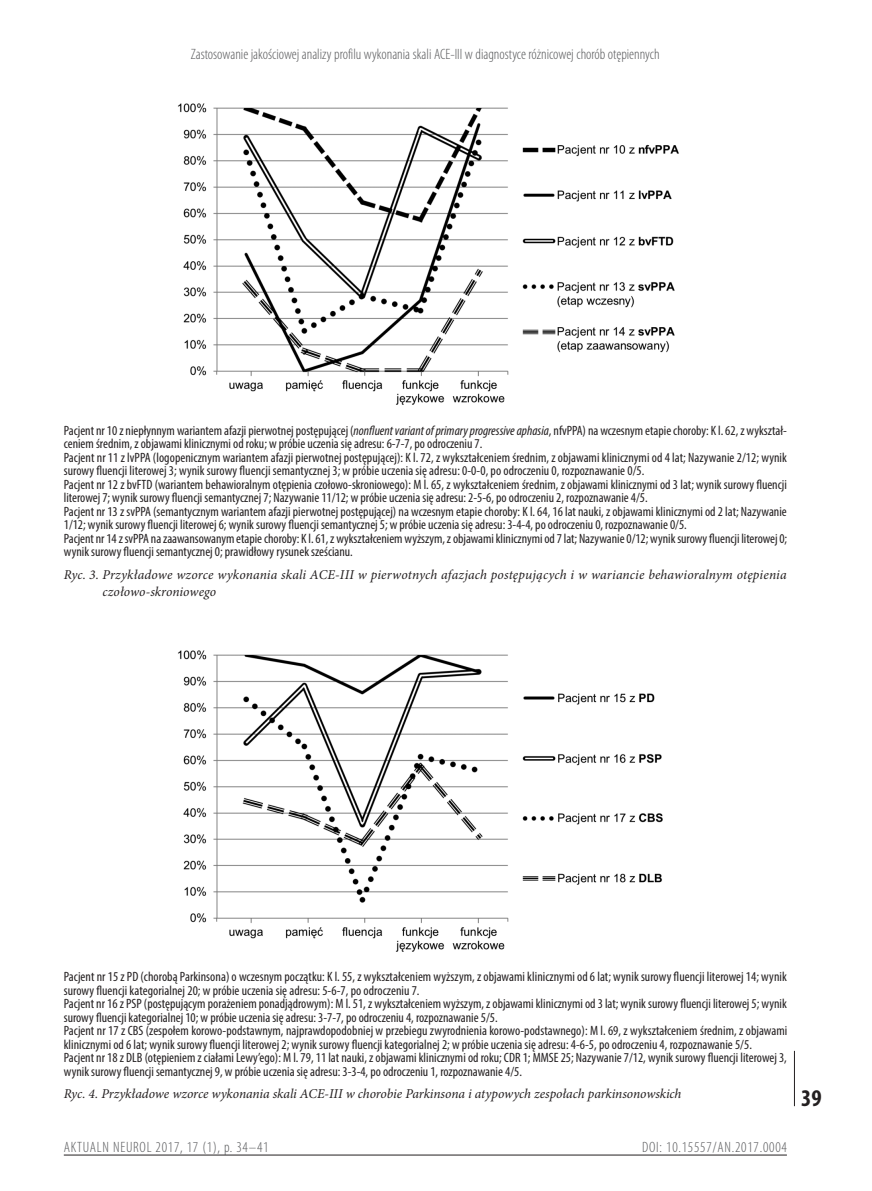
<style>
.page{position:relative;width:872px;height:1191px;background:#fff}
.page>*{position:absolute;margin:0;border:0;box-sizing:border-box;transform-origin:0 0}
.t1{font:700 condensed 24px "Myriad Pro";color:#231f20}
.t2{font:300 condensed 15px "Myriad Pro";color:#57585a}
.t3{font:300 condensed 15px "Myriad Pro";letter-spacing:.05em;color:#57585a}
.TEKST{font:condensed 13.5px/13.5px "Myriad Pro";color:#231f20}
.Podpis{font:italic 13.5px/16.5px "Minion Pro";color:#231f20}
.s1{font-style:italic}
</style>
<div class="page">
<hr style="left:794px;top:1050px;width:1px;height:56px;background:#231f20">
<hr style="left:64px;top:1154px;width:723px;height:1px;background:#231f20">
<img style="left:178px;top:103px;width:501px;height:302px">
<img style="left:178px;top:650px;width:485px;height:302px">
<p class="t2" style="left:191px;top:46px;width:470px">Zastosowanie jakościowej analizy profilu wykonania skali ACE-III w diagnostyce różnicowej chorób otępiennych</p>
<p class="TEKST" style="left:64px;top:423px;width:724px">Pacjent nr 10 z niepłynnym wariantem afazji pierwotnej postępującej (<span class="s1">nonfluent variant of primary progressive aphasia</span>, nfvPPA) na wczesnym etapie choroby: K l. 62, z wykształ&shy;ceniem średnim, z objawami klinicznymi od roku; w próbie uczenia się adresu: 6-7-7, po odroczeniu 7.</p>
<p class="TEKST" style="left:64px;top:450px;width:724px">Pacjent nr 11 z lvPPA (logopenicznym wariantem afazji pierwotnej postępującej): K l. 72, z wykształceniem średnim, z objawami klinicznymi od 4 lat; Nazywanie 2/12; wynik surowy fluencji literowej 3; wynik surowy fluencji semantycznej 3; w próbie uczenia się adresu: 0-0-0, po odroczeniu 0, rozpoznawanie 0/5.</p>
<p class="TEKST" style="left:64px;top:477px;width:724px">Pacjent nr 12 z bvFTD (wariantem behawioralnym otępienia czołowo-skroniowego): M l. 65, z wykształceniem średnim, z objawami klinicznymi od 3 lat; wynik surowy fluencji literowej 7; wynik surowy fluencji semantycznej 7; Nazywanie 11/12; w próbie uczenia się adresu: 2-5-6, po odroczeniu 2, rozpoznawanie 4/5.</p>
<p class="TEKST" style="left:64px;top:504px;width:724px">Pacjent nr 13 z svPPA (semantycznym wariantem afazji pierwotnej postępującej) na wczesnym etapie choroby: K l. 64, 16 lat nauki, z objawami klinicznymi od 2 lat; Nazywanie<br>1/12; wynik surowy fluencji literowej 6; wynik surowy fluencji semantycznej 5; w próbie uczenia się adresu: 3-4-4, po odroczeniu 0, rozpoznawanie 0/5.</p>
<p class="TEKST" style="left:64px;top:531px;width:725px">Pacjent nr 14 z svPPA na zaawansowanym etapie choroby: K l. 61, z wykształceniem wyższym, z objawami klinicznymi od 7 lat; Nazywanie 0/12; wynik surowy fluencji literowej 0; wynik surowy fluencji semantycznej 0; prawidłowy rysunek sześcianu.</p>
<p class="Podpis" style="left:102px;top:566px;width:686px;text-indent:-39px">Ryc. 3. Przykładowe wzorce wykonania skali ACE-III w pierwotnych afazjach postępujących i w wariancie behawioralnym otępienia czołowo-skroniowego</p>
<p class="TEKST" style="left:64px;top:970px;width:724px">Pacjent nr 15 z PD (chorobą Parkinsona) o wczesnym początku: K l. 55, z wykształceniem wyższym, z objawami klinicznymi od 6 lat; wynik surowy fluencji literowej 14; wynik surowy fluencji kategorialnej 20; w próbie uczenia się adresu: 5-6-7, po odroczeniu 7.</p>
<p class="TEKST" style="left:64px;top:997px;width:724px">Pacjent nr 16 z PSP (postępującym porażeniem ponadjądrowym): M l. 51, z wykształceniem wyższym, z objawami klinicznymi od 3 lat; wynik surowy fluencji literowej 5; wynik surowy fluencji kategorialnej 10; w próbie uczenia się adresu: 3-7-7, po odroczeniu 4, rozpoznawanie 5/5.</p>
<p class="TEKST" style="left:64px;top:1024px;width:725px">Pacjent nr 17 z CBS (zespołem korowo-podstawnym, najprawdopodobniej w przebiegu zwyrodnienia korowo-podstawnego): M l. 69, z wykształceniem średnim, z objawami klinicznymi od 6 lat; wynik surowy fluencji literowej 2; wynik surowy fluencji kategorialnej 2; w próbie uczenia się adresu: 4-6-5, po odroczeniu 4, rozpoznawanie 5/5.</p>
<p class="TEKST" style="left:64px;top:1051px;width:724px">Pacjent nr 18 z DLB (otępieniem z ciałami Lewy’ego): M l. 79, 11 lat nauki, z objawami klinicznymi od roku; CDR 1; MMSE 25; Nazywanie 7/12, wynik surowy fluencji literowej 3, wynik surowy fluencji semantycznej 9, w próbie uczenia się adresu: 3-3-4, po odroczeniu 1, rozpoznawanie 4/5.</p>
<p class="Podpis" style="left:64px;top:1085px;width:619px">Ryc. 4. Przykładowe wzorce wykonania skali ACE-III w chorobie Parkinsona i atypowych zespołach parkinsonowskich</p>
<p class="t3" style="left:64px;top:1139px;width:206px">AKTUALN NEUROL 2017, 17 (1), p. 34–41</p>
<p class="t3" style="left:642px;top:1139px;width:146px">DOI: 10.15557/AN.2017.0004</p>
<h1 class="t1" style="left:801px;top:1083px;width:22px">39</h1>
</div>
